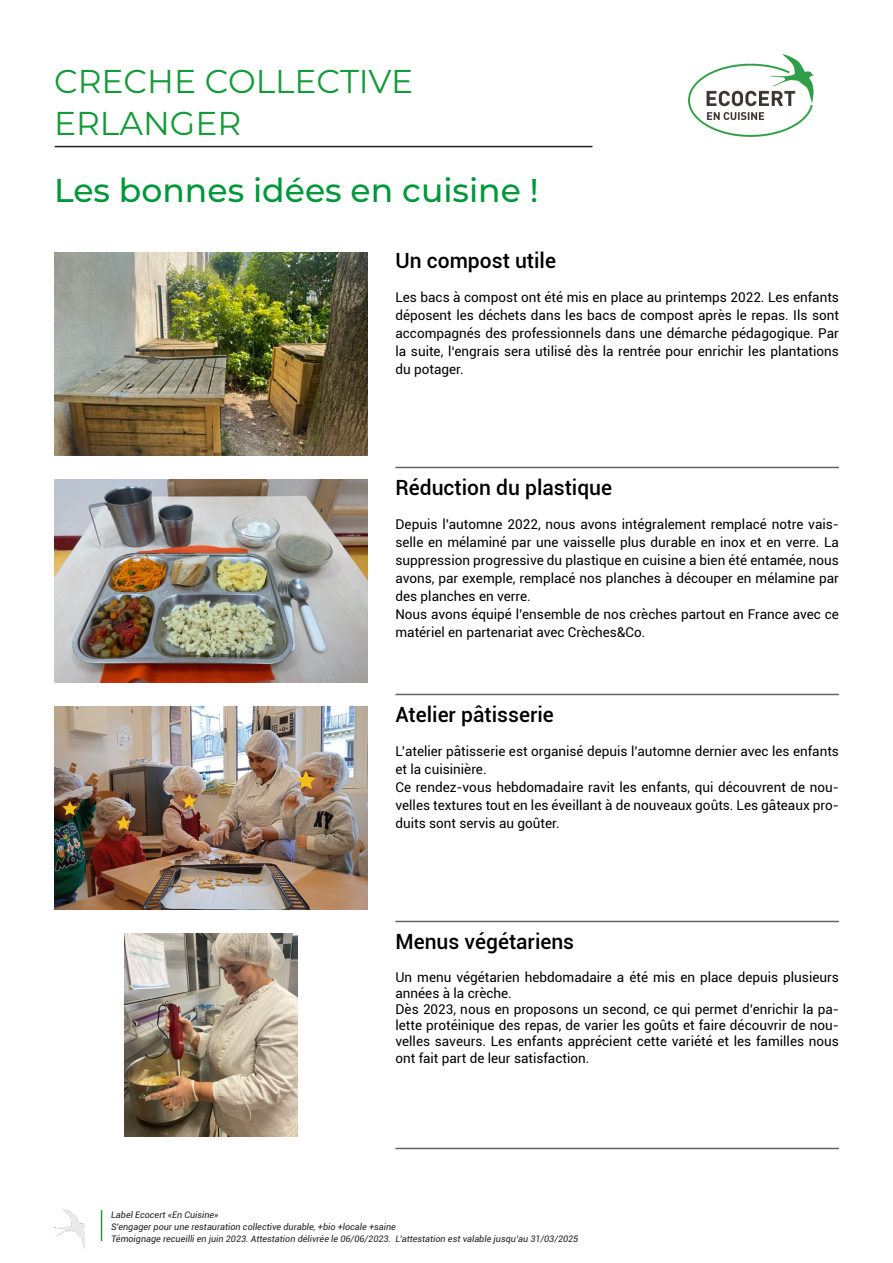
<style>
.page{position:relative;width:893px;height:1263px;background:#fff}
.page>*{position:absolute;margin:0;border:0;box-sizing:border-box;transform-origin:0 0}
.t1{font:500 33px "Montserrat";color:#00973b}
.t2{font:33px "Montserrat";color:#159a39}
.t3{font:500 21px "Roboto";color:#000}
.t4{font:13.5px/18px "Roboto";color:#000;text-align:justify}
.t5{font:italic 9px "Roboto";color:#231f20}
</style>
<div class="page">
<hr style="left:55px;top:146px;width:537px;height:1px;background:#231f20">
<img style="left:689px;top:54px;width:124px;height:82px">
<img style="left:54px;top:252px;width:314px;height:204px">
<hr style="left:395px;top:467px;width:444px;height:1px;background:#231f20">
<img style="left:54px;top:479px;width:314px;height:204px">
<hr style="left:395px;top:694px;width:444px;height:1px;background:#231f20">
<img style="left:54px;top:706px;width:314px;height:204px">
<hr style="left:395px;top:921px;width:444px;height:1px;background:#231f20">
<img style="left:124px;top:933px;width:173px;height:204px">
<hr style="left:395px;top:1148px;width:444px;height:1px;background:#231f20">
<img style="left:54px;top:1209px;width:31px;height:40px">
<hr style="left:101px;top:1210px;width:1px;height:31px;background:#2f9638">
<p class="t2" style="left:54px;top:59px;width:361px">CRECHE COLLECTIVE</p>
<p class="t2" style="left:54px;top:101px;width:189px">ERLANGER</p>
<p class="t1" style="left:54px;top:167px;width:486px">Les bonnes idées en cuisine !</p>
<p class="t3" style="left:395px;top:246px;width:162px">Un compost utile</p>
<p class="t4" style="left:395px;top:288px;width:445px">Les bacs à compost ont été mis en place au printemps 2022. Les enfants déposent les déchets dans les bacs de compost après le repas. Ils sont accompagnés des professionnels dans une démarche pédagogique. Par la suite, l‘engrais sera utilisé dès la rentrée pour enrichir les plantations du potager.</p>
<p class="t3" style="left:395px;top:473px;width:218px">Réduction du plastique</p>
<p class="t4" style="left:395px;top:515px;width:445px">Depuis l’automne 2022, nous avons intégralement remplacé notre vais&shy;selle en mélaminé par une vaisselle plus durable en inox et en verre. La suppression progressive du plastique en cuisine a bien été entamée, nous avons, par exemple, remplacé nos planches à découper en mélamine par des planches en verre.</p>
<p class="t4" style="left:395px;top:605px;width:445px">Nous avons équipé l’ensemble de nos crèches partout en France avec ce matériel en partenariat avec Crèches&amp;Co.</p>
<p class="t3" style="left:395px;top:700px;width:160px">Atelier pâtisserie</p>
<p class="t4" style="left:395px;top:742px;width:445px">L’atelier pâtisserie est organisé depuis l’automne dernier avec les enfants et la cuisinière.</p>
<p class="t4" style="left:395px;top:778px;width:445px">Ce rendez-vous hebdomadaire ravit les enfants, qui découvrent de nou&shy;velles textures tout en les éveillant à de nouveaux goûts. Les gâteaux pro&shy;duits sont servis au goûter.</p>
<p class="t3" style="left:395px;top:927px;width:180px">Menus végétariens</p>
<p class="t4" style="left:395px;top:968px;width:445px;line-height:16.2px">Un menu végétarien hebdomadaire a été mis en place depuis plusieurs années à la crèche.</p>
<p class="t4" style="left:395px;top:1001px;width:445px;line-height:16.2px">Dès 2023, nous en proposons un second, ce qui permet d’enrichir la pa&shy;lette protéinique des repas, de varier les goûts et faire découvrir de nou&shy;velles saveurs. Les enfants apprécient cette variété et les familles nous ont fait part de leur satisfaction.</p>
<p class="t5" style="left:111px;top:1208px;width:109px">Label Ecocert «En Cuisine»</p>
<p class="t5" style="left:111px;top:1220px;width:286px">S’engager pour une restauration collective durable, +bio +locale +saine</p>
<p class="t5" style="left:111px;top:1232px;width:469px">Témoignage recueilli en juin 2023. Attestation délivrée le 06/06/2023. L’attestation est valable jusqu’au 31/03/2025</p>
</div>
